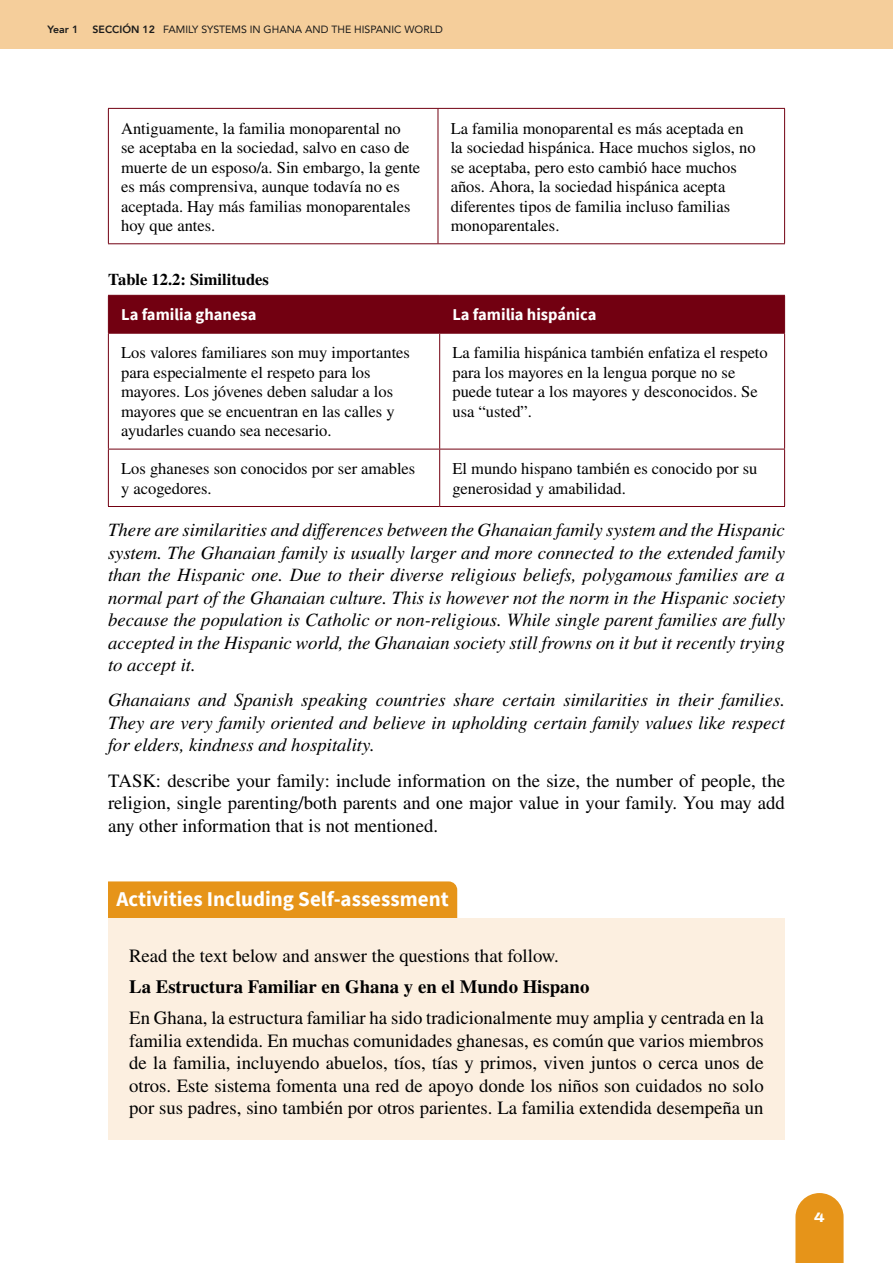
<style>
.page{position:relative;width:893px;height:1263px;background:#fff}
.page>*{position:absolute;margin:0;border:0;box-sizing:border-box;transform-origin:0 0}
.t1{font:700 21px "Source Sans Pro";color:#fff}
.t2{font:italic 18.75px/22.5px "STIX General";color:#000;text-align:justify}
.t3{font:18.75px/22.5px "STIX General";color:#000;text-align:justify}
.t4{font:700 18.75px "STIX General";color:#000}
.t5{font:16.5px/19.5px "STIX General";color:#000}
.t6{font:700 16.5px "Source Sans Pro";color:#fff}
.t7{font:700 16.5px "STIX General";color:#000}
.t8{font:800 13.5px "Archivo Expanded";color:#fff}
.t9{font:10.5px "Avenir";color:#1a1a1a}
.t10{font:800 10.5px "Avenir";color:#1a1a1a}
.s1{font-weight:800}
</style>
<div class="page">
<div style="left:0;top:0;width:893px;height:49px;background:#f5ce9b"></div>
<svg style="left:795px;top:1193px;width:49px;height:70px;background:#e89d2e"></svg>
<div style="left:108px;top:881px;width:349px;height:37px;background:#e69419"></div>
<div style="left:108px;top:918px;width:677px;height:70px;background:#fcefe0"></div>
<div style="left:108px;top:980px;width:677px;height:160px;background:#fcefe0"></div>
<hr style="left:108px;top:108px;width:330px;height:1px;background:#720011">
<hr style="left:438px;top:108px;width:347px;height:1px;background:#720011">
<hr style="left:438px;top:109px;width:1px;height:134px;background:#720011">
<hr style="left:108px;top:109px;width:1px;height:134px;background:#720011">
<hr style="left:784px;top:109px;width:1px;height:134px;background:#720011">
<hr style="left:108px;top:243px;width:330px;height:1px;background:#720011">
<hr style="left:438px;top:243px;width:347px;height:1px;background:#720011">
<div style="left:109px;top:296px;width:675px;height:37px;background:#720011"></div>
<hr style="left:439px;top:296px;width:1px;height:37px;background:#720011">
<hr style="left:439px;top:334px;width:1px;height:115px;background:#720011">
<hr style="left:108px;top:449px;width:332px;height:1px;background:#720011">
<hr style="left:440px;top:449px;width:345px;height:1px;background:#720011">
<hr style="left:439px;top:449px;width:1px;height:57px;background:#720011">
<hr style="left:108px;top:334px;width:1px;height:115px;background:#720011">
<hr style="left:784px;top:334px;width:1px;height:115px;background:#720011">
<hr style="left:108px;top:449px;width:1px;height:57px;background:#720011">
<hr style="left:784px;top:449px;width:1px;height:57px;background:#720011">
<hr style="left:108px;top:506px;width:332px;height:1px;background:#720011">
<hr style="left:440px;top:506px;width:345px;height:1px;background:#720011">
<hr style="left:108px;top:295px;width:332px;height:1px;background:#720011">
<hr style="left:108px;top:296px;width:1px;height:37px;background:#720011">
<hr style="left:440px;top:295px;width:345px;height:1px;background:#720011">
<hr style="left:784px;top:296px;width:1px;height:37px;background:#720011">
<hr style="left:108px;top:333px;width:332px;height:1px;background:#720011">
<hr style="left:440px;top:333px;width:345px;height:1px;background:#720011">
<p class="t10" style="left:48px;top:21px;width:32px">Year 1</p>
<p class="t9" style="left:93px;top:21px;width:352px"><span class="s1">SECCIÓN 12</span> FAMILY SYSTEMS IN GHANA AND THE HISPANIC WORLD</p>
<p class="t5" style="left:121px;top:119px;width:301px">Antiguamente, la familia monoparental no<br>se aceptaba en la sociedad, salvo en caso de muerte de un esposo/a. Sin embargo, la gente es más comprensiva, aunque todavía no es aceptada. Hay más familias monoparentales hoy que antes.</p>
<p class="t5" style="left:451px;top:119px;width:306px">La familia monoparental es más aceptada en la sociedad hispánica. Hace muchos siglos, no se aceptaba, pero esto cambió hace muchos años. Ahora, la sociedad hispánica acepta diferentes tipos de familia incluso familias monoparentales.</p>
<p class="t7" style="left:108px;top:267px;width:162px">Table 12.2: Similitudes</p>
<p class="t6" style="left:121px;top:304px;width:137px">La familia ghanesa</p>
<p class="t6" style="left:452px;top:304px;width:145px">La familia hispánica</p>
<p class="t5" style="left:121px;top:344px;width:290px">Los valores familiares son muy importantes para especialmente el respeto para los mayores. Los jóvenes deben saludar a los mayores que se encuentran en las calles y ayudarles cuando sea necesario.</p>
<p class="t5" style="left:452px;top:344px;width:317px">La familia hispánica también enfatiza el respeto para los mayores en la lengua porque no se puede tutear a los mayores y desconocidos. Se usa “usted”.</p>
<p class="t5" style="left:121px;top:460px;width:296px">Los ghaneses son conocidos por ser amables y acogedores.</p>
<p class="t5" style="left:452px;top:460px;width:306px">El mundo hispano también es conocido por su generosidad y amabilidad.</p>
<p class="t2" style="left:108px;top:518px;width:678px">There are similarities and differences between the Ghanaian family system and the Hispanic system. The Ghanaian family is usually larger and more connected to the extended family than the Hispanic one. Due to their diverse religious beliefs, polygamous families are a normal part of the Ghanaian culture. This is however not the norm in the Hispanic society because the population is Catholic or non-religious. While single parent families are fully accepted in the Hispanic world, the Ghanaian society still frowns on it but it recently trying to accept it.</p>
<p class="t2" style="left:108px;top:688px;width:678px">Ghanaians and Spanish speaking countries share certain similarities in their families.<br>They are very family oriented and believe in upholding certain family values like respect for elders, kindness and hospitality.</p>
<p class="t3" style="left:108px;top:770px;width:678px">TASK: describe your family: include information on the size, the number of people, the religion, single parenting/both parents and one major value in your family. You may add any other information that is not mentioned.</p>
<p class="t1" style="left:117px;top:884px;width:334px">Activities Including Self-assessment</p>
<p class="t3" style="left:129px;top:945px;width:431px">Read the text below and answer the questions that follow.</p>
<p class="t4" style="left:129px;top:973px;width:462px">La Estructura Familiar en Ghana y en el Mundo Hispano</p>
<p class="t3" style="left:129px;top:1007px;width:636px">En Ghana, la estructura familiar ha sido tradicionalmente muy amplia y centrada en la familia extendida. En muchas comunidades ghanesas, es común que varios miembros de la familia, incluyendo abuelos, tíos, tías y primos, viven juntos o cerca unos de otros. Este sistema fomenta una red de apoyo donde los niños son cuidados no solo por sus padres, sino también por otros parientes. La familia extendida desempeña un</p>
<p class="t8" style="left:814px;top:1207px;width:12px">4</p>
</div>
